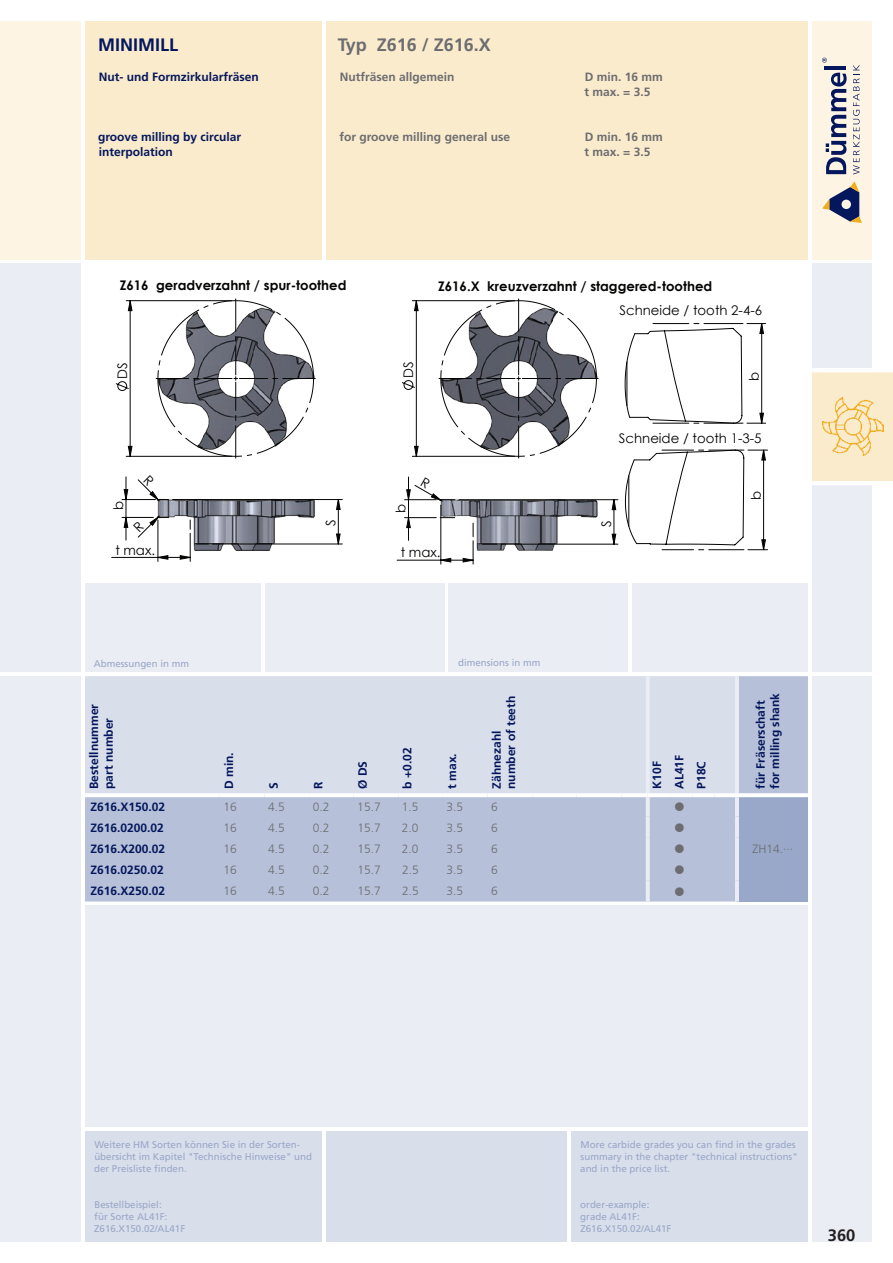
<style>
.page{position:relative;width:893px;height:1263px;background:#fff}
.page>*{position:absolute;margin:0;border:0;box-sizing:border-box;transform-origin:0 0}
.t1{font:700 18px "Frutiger LT Com";color:#6c6d70}
.t2{font:700 18px "Frutiger LT Com";color:#04175c}
.t3{font:700 16.5px "Frutiger LT Com";color:#231f20}
.t4{font:700 13.35px "Century Gothic";color:#040503}
.t5{font:13.35px "Century Gothic";color:#040503}
.t6{font:700 12px/14.4px "Frutiger LT Com";color:#04175c}
.t7{font:300 12px "Frutiger LT Com";color:#6c6d70}
.t8{font:700 12px/15px "Frutiger LT Com";color:#6c6d70}
.t9{font:9.75px/12px "Frutiger LT Com";color:#99a7c8}
</style>
<div class="page">
<div style="left:812px;top:264px;width:60px;height:408px;background:#eaedf4"></div>
<div style="left:812px;top:676px;width:60px;height:566px;background:#eaedf4"></div>
<div style="left:85px;top:21px;width:237px;height:238px;background:#fbebcd"></div>
<div style="left:326px;top:21px;width:482px;height:238px;background:#fbebcd"></div>
<div style="left:0;top:21px;width:81px;height:238px;background:#fef4e4"></div>
<div style="left:85px;top:584px;width:175px;height:88px;background:#eaedf4"></div>
<div style="left:265px;top:584px;width:179px;height:88px;background:#eaedf4"></div>
<div style="left:449px;top:584px;width:179px;height:88px;background:#eaedf4"></div>
<div style="left:632px;top:584px;width:176px;height:88px;background:#eaedf4"></div>
<div style="left:85px;top:1131px;width:237px;height:111px;background:#d9deeb"></div>
<div style="left:326px;top:1131px;width:241px;height:111px;background:#d9deeb"></div>
<div style="left:571px;top:1131px;width:237px;height:111px;background:#d9deeb"></div>
<div style="left:0;top:676px;width:81px;height:566px;background:#eaedf4"></div>
<div style="left:0;top:264px;width:81px;height:408px;background:#eaedf4"></div>
<div style="left:812px;top:21px;width:60px;height:238px;background:#fef4e4"></div>
<div style="left:812px;top:372px;width:81px;height:109px;background:#fbebcd"></div>
<hr style="left:812px;top:368px;width:81px;height:4px;background:#fff">
<hr style="left:812px;top:481px;width:81px;height:4px;background:#fff">
<svg style="left:822px;top:181px;width:40px;height:42px"></svg>
<svg style="left:826px;top:73px;width:21px;height:101px"></svg>
<hr style="left:825px;top:66px;width:21px;height:4px;background:#04175c">
<svg style="left:822px;top:58px;width:5px;height:5px"></svg>
<svg style="left:853px;top:65px;width:7px;height:109px"></svg>
<img style="left:822px;top:398px;width:61px;height:58px">
<svg style="left:85px;top:676px;width:723px;height:225px;background:#c7cfe1"></svg>
<div style="left:737px;top:795px;width:71px;height:106px;background:#99a7c8"></div>
<hr style="left:646px;top:676px;width:4px;height:117px;background:#eaedf4">
<hr style="left:735px;top:676px;width:4px;height:117px;background:#eaedf4">
<svg style="left:646px;top:797px;width:4px;height:19px"></svg>
<hr style="left:735px;top:797px;width:4px;height:19px;background:#eaedf4">
<svg style="left:646px;top:816px;width:4px;height:22px"></svg>
<hr style="left:735px;top:816px;width:4px;height:22px;background:#eaedf4">
<svg style="left:646px;top:838px;width:4px;height:21px"></svg>
<hr style="left:735px;top:838px;width:4px;height:21px;background:#eaedf4">
<svg style="left:646px;top:859px;width:4px;height:21px"></svg>
<hr style="left:735px;top:859px;width:4px;height:21px;background:#eaedf4">
<svg style="left:646px;top:880px;width:4px;height:21px"></svg>
<hr style="left:735px;top:880px;width:4px;height:21px;background:#eaedf4">
<hr style="left:85px;top:793px;width:135px;height:4px;background:#fff">
<hr style="left:220px;top:793px;width:44px;height:4px;background:#fff">
<hr style="left:264px;top:793px;width:45px;height:4px;background:#fff">
<hr style="left:309px;top:793px;width:45px;height:4px;background:#fff">
<hr style="left:354px;top:793px;width:44px;height:4px;background:#fff">
<hr style="left:398px;top:793px;width:45px;height:4px;background:#fff">
<hr style="left:443px;top:793px;width:45px;height:4px;background:#fff">
<hr style="left:488px;top:793px;width:44px;height:4px;background:#fff">
<hr style="left:532px;top:793px;width:45px;height:4px;background:#fff">
<hr style="left:577px;top:793px;width:44px;height:4px;background:#fff">
<hr style="left:621px;top:793px;width:27px;height:4px;background:#fff">
<hr style="left:648px;top:793px;width:22px;height:4px;background:#fff">
<hr style="left:670px;top:793px;width:22px;height:4px;background:#fff">
<hr style="left:692px;top:793px;width:23px;height:4px;background:#fff">
<hr style="left:715px;top:793px;width:22px;height:4px;background:#fff">
<svg style="left:737px;top:793px;width:71px;height:4px"></svg>
<div style="left:85px;top:906px;width:723px;height:221px;background:#eaedf4"></div>
<img style="left:440px;top:550px;width:113px;height:15px">
<svg style="left:115px;top:381px;width:8px;height:10px"></svg>
<hr style="left:112px;top:557px;width:46px;height:1px;background:#040503">
<hr style="left:126px;top:300px;width:106px;height:1px;background:#040503">
<hr style="left:412px;top:300px;width:103px;height:1px;background:#040503">
<hr style="left:122px;top:499px;width:33px;height:1px;background:#040503">
<hr style="left:122px;top:517px;width:31px;height:1px;background:#040503">
<svg style="left:128px;top:301px;width:491px;height:249px"></svg>
<svg style="left:124px;top:324px;width:501px;height:220px"></svg>
<svg style="left:624px;top:323px;width:142px;height:101px"></svg>
<svg style="left:625px;top:449px;width:143px;height:101px"></svg>
<svg style="left:675px;top:802px;width:9px;height:9px"></svg>
<svg style="left:675px;top:823px;width:9px;height:9px"></svg>
<svg style="left:675px;top:844px;width:9px;height:9px"></svg>
<svg style="left:675px;top:865px;width:9px;height:9px"></svg>
<svg style="left:675px;top:887px;width:9px;height:8px"></svg>
<svg style="left:133px;top:475px;width:341px;height:89px"></svg>
<h1 class="t2" style="left:98px;top:34px;width:81px">MINIMILL</h1>
<p class="t6" style="left:99px;top:70px;width:162px">Nut- und Formzirkularfräsen</p>
<p class="t6" style="left:98px;top:129px;width:144px;line-height:15px">groove milling by circular interpolation</p>
<h1 class="t1" style="left:338px;top:34px;width:155px">Typ Z616 / Z616.X</h1>
<p class="t8" style="left:340px;top:69px;width:116px">Nutfräsen allgemein</p>
<p class="t8" style="left:339px;top:129px;width:172px">for groove milling general use</p>
<p class="t8" style="left:585px;top:69px;width:80px">D min. 16 mm t max. = 3.5</p>
<p class="t8" style="left:585px;top:129px;width:80px">D min. 16 mm t max. = 3.5</p>
<h3 class="t4" style="left:120px;top:275px;width:228px">Z616 geradverzahnt / spur-toothed</h3>
<h3 class="t4" style="left:438px;top:275px;width:276px">Z616.X kreuzverzahnt / staggered-toothed</h3>
<h3 class="t5" style="left:619px;top:301px;width:144px">Schneide / tooth 2-4-6</h3>
<h3 class="t5" style="left:113px;top:379px;width:18px;rotate:-90deg">DS</h3>
<h3 class="t5" style="left:399px;top:378px;width:18px;rotate:-90deg">DS</h3>
<h3 class="t5" style="left:745px;top:381px;width:11px;rotate:-90deg">b</h3>
<h3 class="t5" style="left:619px;top:429px;width:144px">Schneide / tooth 1-3-5</h3>
<h3 class="t5" style="left:746px;top:500px;width:11px;rotate:-90deg">b</h3>
<h3 class="t5" style="left:109px;top:510px;width:11px;rotate:-90deg">b</h3>
<h3 class="t5" style="left:391px;top:513px;width:11px;rotate:-90deg">b</h3>
<h3 class="t5" style="left:321px;top:526px;width:8px;rotate:-90deg">S</h3>
<h3 class="t5" style="left:597px;top:527px;width:8px;rotate:-90deg">S</h3>
<h3 class="t5" style="left:115px;top:540px;width:41px">t max.</h3>
<h3 class="t5" style="left:401px;top:543px;width:41px">t max.</h3>
<p class="t9" style="left:94px;top:657px;width:97px">Abmessungen in mm</p>
<p class="t9" style="left:458px;top:657px;width:84px">dimensions in mm</p>
<p class="t6" style="left:87px;top:789px;width:86px;rotate:-90deg">Bestellnummer part number</p>
<p class="t6" style="left:489px;top:789px;width:94px;rotate:-90deg">Zähnezahl number of teeth</p>
<p class="t6" style="left:400px;top:789px;width:43px;rotate:-90deg">b +0.02</p>
<p class="t6" style="left:445px;top:789px;width:37px;rotate:-90deg">t max.</p>
<p class="t6" style="left:222px;top:789px;width:38px;rotate:-90deg">D min.</p>
<p class="t6" style="left:355px;top:789px;width:30px;rotate:-90deg">Ø DS</p>
<p class="t6" style="left:266px;top:789px;width:8px;rotate:-90deg">S</p>
<p class="t6" style="left:311px;top:789px;width:9px;rotate:-90deg">R</p>
<p class="t6" style="left:90px;top:799px;width:76px">Z616.X150.02</p>
<p class="t7" style="left:223px;top:799px;width:15px">16</p>
<p class="t7" style="left:268px;top:799px;width:18px">4.5</p>
<p class="t7" style="left:313px;top:799px;width:18px">0.2</p>
<p class="t7" style="left:357px;top:799px;width:25px">15.7</p>
<p class="t7" style="left:402px;top:799px;width:18px">1.5</p>
<p class="t7" style="left:447px;top:799px;width:18px">3.5</p>
<p class="t7" style="left:491px;top:799px;width:8px">6</p>
<p class="t6" style="left:90px;top:820px;width:75px">Z616.0200.02</p>
<p class="t7" style="left:223px;top:820px;width:15px">16</p>
<p class="t7" style="left:268px;top:820px;width:18px">4.5</p>
<p class="t7" style="left:313px;top:820px;width:18px">0.2</p>
<p class="t7" style="left:357px;top:820px;width:25px">15.7</p>
<p class="t7" style="left:402px;top:820px;width:18px">2.0</p>
<p class="t7" style="left:447px;top:820px;width:18px">3.5</p>
<p class="t7" style="left:491px;top:820px;width:8px">6</p>
<p class="t6" style="left:90px;top:841px;width:76px">Z616.X200.02</p>
<p class="t7" style="left:223px;top:841px;width:15px">16</p>
<p class="t7" style="left:268px;top:841px;width:18px">4.5</p>
<p class="t7" style="left:313px;top:841px;width:18px">0.2</p>
<p class="t7" style="left:357px;top:841px;width:25px">15.7</p>
<p class="t7" style="left:402px;top:841px;width:18px">2.0</p>
<p class="t7" style="left:447px;top:841px;width:18px">3.5</p>
<p class="t7" style="left:491px;top:841px;width:8px">6</p>
<p class="t6" style="left:90px;top:863px;width:75px">Z616.0250.02</p>
<p class="t7" style="left:224px;top:863px;width:15px">16</p>
<p class="t7" style="left:268px;top:863px;width:18px">4.5</p>
<p class="t7" style="left:313px;top:863px;width:18px">0.2</p>
<p class="t7" style="left:357px;top:863px;width:25px">15.7</p>
<p class="t7" style="left:402px;top:863px;width:18px">2.5</p>
<p class="t7" style="left:447px;top:863px;width:18px">3.5</p>
<p class="t7" style="left:491px;top:863px;width:8px">6</p>
<p class="t6" style="left:90px;top:884px;width:76px">Z616.X250.02</p>
<p class="t7" style="left:224px;top:884px;width:15px">16</p>
<p class="t7" style="left:268px;top:884px;width:18px">4.5</p>
<p class="t7" style="left:313px;top:884px;width:18px">0.2</p>
<p class="t7" style="left:357px;top:884px;width:25px">15.7</p>
<p class="t7" style="left:402px;top:884px;width:18px">2.5</p>
<p class="t7" style="left:447px;top:884px;width:18px">3.5</p>
<p class="t7" style="left:491px;top:884px;width:8px">6</p>
<p class="t6" style="left:646px;top:789px;width:36px;line-height:22.4px;rotate:-90deg">K10F<br>AL41F<br>P18C</p>
<p class="t6" style="left:753px;top:789px;width:97px;rotate:-90deg">für Fräserschaft for milling shank</p>
<p class="t7" style="left:753px;top:842px;width:42px">ZH14.∙∙∙</p>
<p class="t9" style="left:94px;top:1139px;width:219px">Weitere HM Sorten können Sie in der Sorten&shy;übersicht im Kapitel "Technische Hinweise" und der Preisliste finden.</p>
<p class="t9" style="left:94px;top:1199px;width:93px">Bestellbeispiel:<br>für Sorte AL41F:<br>Z616.X150.02/AL41F</p>
<p class="t9" style="left:580px;top:1139px;width:219px">More carbide grades you can find in the grades summary in the chapter "technical instructions" and in the price list.</p>
<p class="t9" style="left:580px;top:1199px;width:93px">order-example: grade AL41F:<br>Z616.X150.02/AL41F</p>
<h2 class="t3" style="left:828px;top:1225px;width:29px">360</h2>
</div>
